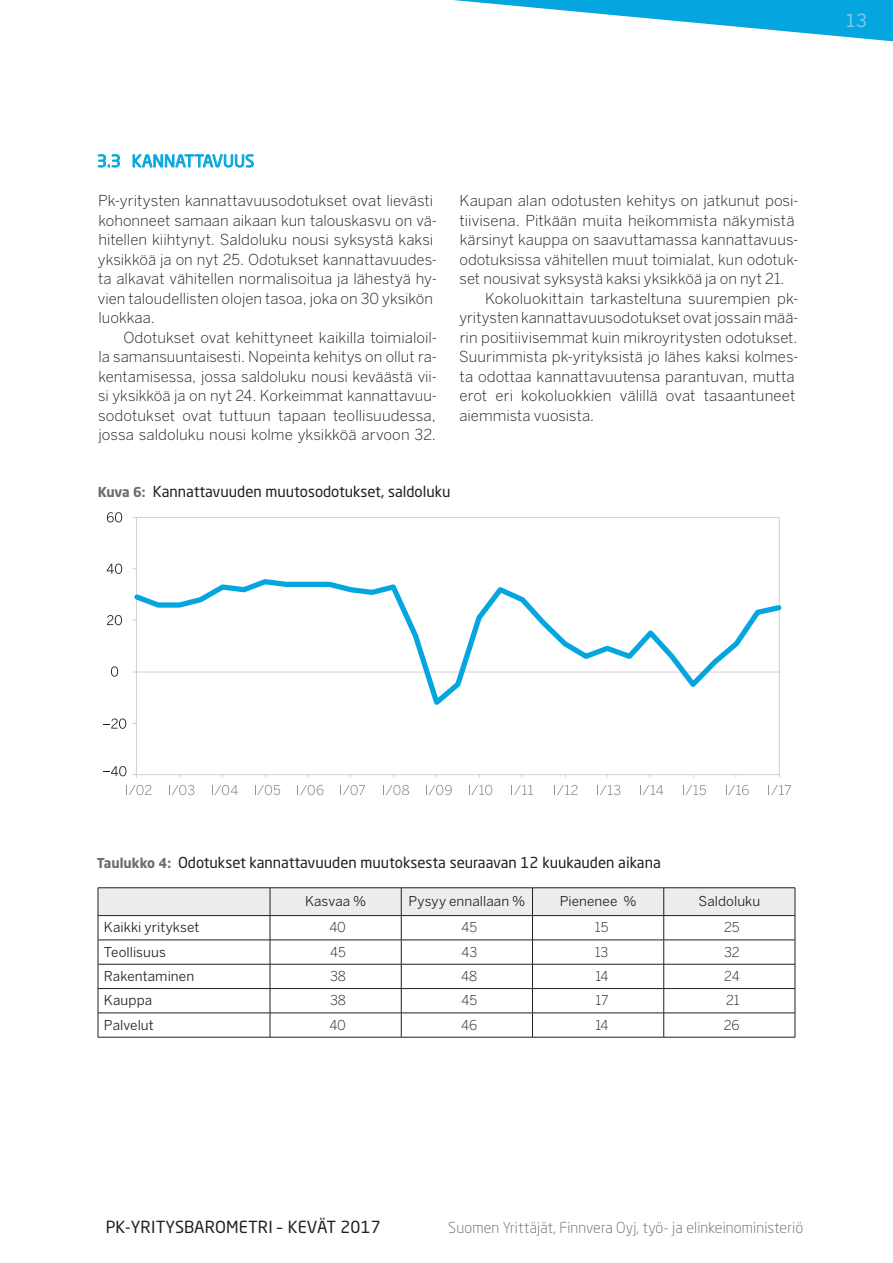
<style>
.page{position:relative;width:893px;height:1263px;background:#fff}
.page>*{position:absolute;margin:0;border:0;box-sizing:border-box;transform-origin:0 0}
.t1{font:18px "Benton Sans";color:#f2f3f4}
.t2{font:16.5px "Neo Sans Std";letter-spacing:.01em;color:#231f20}
.t3{font:16.5px "Neo Sans Std";letter-spacing:.01em;color:#05a6e0}
.t4{font:300 15px/19.5px "Benton Sans";color:#231f20}
.t5{font:15px "Neo Sans Std";color:#231f20}
.t6{font:300 15px "Neo Sans Std";letter-spacing:.01em;color:#636366}
.t7{font:13.5px "Benton Sans";letter-spacing:.005em;color:#231f20}
.t8{font:300 13.5px "Benton Sans";color:#231f20}
.s1{font-weight:700;font-size:13.5px;color:#6c6d70}
</style>
<div class="page">
<svg style="left:453px;top:0;width:440px;height:42px"></svg>
<svg style="left:98px;top:154px;width:22px;height:13px"></svg>
<svg style="left:133px;top:154px;width:121px;height:14px"></svg>
<hr style="left:98px;top:887px;width:172px;height:1px;background:#231f20">
<hr style="left:270px;top:887px;width:131px;height:1px;background:#231f20">
<hr style="left:401px;top:887px;width:131px;height:1px;background:#231f20">
<hr style="left:532px;top:887px;width:132px;height:1px;background:#231f20">
<hr style="left:664px;top:887px;width:131px;height:1px;background:#231f20">
<svg style="left:98px;top:888px;width:698px;height:149px"></svg>
<hr style="left:98px;top:1037px;width:172px;height:1px;background:#231f20">
<hr style="left:270px;top:1037px;width:131px;height:1px;background:#231f20">
<hr style="left:401px;top:1037px;width:131px;height:1px;background:#231f20">
<hr style="left:532px;top:1037px;width:132px;height:1px;background:#231f20">
<hr style="left:664px;top:1037px;width:131px;height:1px;background:#231f20">
<svg style="left:132px;top:517px;width:648px;height:261px"></svg>
<svg style="left:132px;top:576px;width:650px;height:135px"></svg>
<svg style="left:111px;top:666px;width:7px;height:11px"></svg>
<svg style="left:107px;top:615px;width:15px;height:10px"></svg>
<svg style="left:103px;top:718px;width:23px;height:11px"></svg>
<svg style="left:103px;top:766px;width:23px;height:10px"></svg>
<svg style="left:107px;top:564px;width:15px;height:10px"></svg>
<svg style="left:107px;top:512px;width:15px;height:10px"></svg>
<svg style="left:126px;top:785px;width:25px;height:10px"></svg>
<svg style="left:169px;top:785px;width:25px;height:10px"></svg>
<svg style="left:212px;top:785px;width:26px;height:10px"></svg>
<svg style="left:255px;top:785px;width:25px;height:10px"></svg>
<svg style="left:297px;top:785px;width:27px;height:10px"></svg>
<svg style="left:340px;top:785px;width:25px;height:10px"></svg>
<svg style="left:383px;top:785px;width:26px;height:10px"></svg>
<svg style="left:426px;top:785px;width:26px;height:10px"></svg>
<svg style="left:469px;top:785px;width:23px;height:10px"></svg>
<svg style="left:511px;top:785px;width:22px;height:10px"></svg>
<svg style="left:554px;top:785px;width:23px;height:10px"></svg>
<svg style="left:597px;top:785px;width:23px;height:10px"></svg>
<svg style="left:640px;top:785px;width:23px;height:10px"></svg>
<svg style="left:683px;top:785px;width:23px;height:10px"></svg>
<svg style="left:726px;top:785px;width:23px;height:10px"></svg>
<svg style="left:768px;top:785px;width:23px;height:10px"></svg>
<p class="t1" style="left:844px;top:10px;width:25px">13</p>
<p class="t3" style="left:97px;top:151px;width:159px">3.3 KANNATTAVUUS</p>
<p class="t4" style="left:98px;top:191px;width:341px">Pk-yritysten kannattavuusodotukset ovat lievästi kohonneet samaan aikaan kun talouskasvu on vä&shy;hitellen kiihtynyt. Saldoluku nousi syksystä kaksi yksikköä ja on nyt 25. Odotukset kannattavuudes&shy;ta alkavat vähitellen normalisoitua ja lähestyä hy&shy;vien taloudellisten olojen tasoa, joka on 30 yksikön luokkaa.</p>
<p class="t4" style="left:98px;top:327px;width:341px;text-align:justify;text-indent:25px">Odotukset ovat kehittyneet kaikilla toimialoil&shy;la samansuuntaisesti. Nopeinta kehitys on ollut ra&shy;kentamisessa, jossa saldoluku nousi keväästä vii&shy;si yksikköä ja on nyt 24. Korkeimmat kannattavuu&shy;sodotukset ovat tuttuun tapaan teollisuudessa, jossa saldoluku nousi kolme yksikköä arvoon 32.</p>
<p class="t4" style="left:460px;top:191px;width:341px">Kaupan alan odotusten kehitys on jatkunut posi-</p>
<p class="t4" style="left:460px;top:210px;width:336px">tiivisena. Pitkään muita heikommista näkymistä</p>
<p class="t4" style="left:460px;top:230px;width:340px">kärsinyt kauppa on saavuttamassa kannattavuus-</p>
<p class="t4" style="left:459px;top:249px;width:341px">odotuksissa vähitellen muut toimialat, kun odotuk-</p>
<p class="t4" style="left:459px;top:269px;width:326px">set nousivat syksystä kaksi yksikköä ja on nyt 21.</p>
<p class="t4" style="left:485px;top:288px;width:315px">Kokoluokittain tarkasteltuna suurempien pk-</p>
<p class="t4" style="left:459px;top:308px;width:341px">yritysten kannattavuusodotukset ovat jossain mää-</p>
<p class="t4" style="left:460px;top:327px;width:339px">rin positiivisemmat kuin mikroyritysten odotukset.</p>
<p class="t4" style="left:459px;top:347px;width:341px">Suurimmista pk-yrityksistä jo lähes kaksi kolmes-</p>
<p class="t4" style="left:460px;top:366px;width:336px">ta odottaa kannattavuutensa parantuvan, mutta</p>
<p class="t4" style="left:459px;top:386px;width:337px">erot eri kokoluokkien välillä ovat tasaantuneet</p>
<p class="t4" style="left:459px;top:405px;width:136px">aiemmista vuosista.</p>
<p class="t5" style="left:98px;top:483px;width:354px"><span class="s1">Kuva 6:</span> Kannattavuuden muutosodotukset, saldoluku</p>
<p class="t5" style="left:97px;top:853px;width:566px"><span class="s1">Taulukko 4:</span> Odotukset kannattavuuden muutoksesta seuraavan 12 kuukauden aikana</p>
<p class="t7" style="left:305px;top:893px;width:63px">Kasvaa %</p>
<p class="t7" style="left:408px;top:893px;width:118px">Pysyy ennallaan %</p>
<p class="t7" style="left:560px;top:893px;width:78px">Pienenee %</p>
<p class="t7" style="left:698px;top:893px;width:63px">Saldoluku</p>
<p class="t7" style="left:104px;top:919px;width:97px">Kaikki yritykset</p>
<p class="t8" style="left:329px;top:919px;width:18px">40</p>
<p class="t8" style="left:461px;top:919px;width:17px">45</p>
<p class="t8" style="left:595px;top:919px;width:15px">15</p>
<p class="t8" style="left:724px;top:919px;width:17px">25</p>
<p class="t7" style="left:104px;top:944px;width:63px">Teollisuus</p>
<p class="t8" style="left:330px;top:944px;width:17px">45</p>
<p class="t8" style="left:461px;top:944px;width:17px">43</p>
<p class="t8" style="left:595px;top:944px;width:15px">13</p>
<p class="t8" style="left:724px;top:944px;width:17px">32</p>
<p class="t7" style="left:104px;top:968px;width:92px">Rakentaminen</p>
<p class="t8" style="left:330px;top:968px;width:17px">38</p>
<p class="t8" style="left:461px;top:968px;width:18px">48</p>
<p class="t8" style="left:595px;top:968px;width:15px">14</p>
<p class="t8" style="left:724px;top:968px;width:17px">24</p>
<p class="t7" style="left:104px;top:992px;width:50px">Kauppa</p>
<p class="t8" style="left:330px;top:992px;width:17px">38</p>
<p class="t8" style="left:461px;top:992px;width:17px">45</p>
<p class="t8" style="left:595px;top:992px;width:14px">17</p>
<p class="t8" style="left:726px;top:992px;width:15px">21</p>
<p class="t7" style="left:104px;top:1017px;width:51px">Palvelut</p>
<p class="t8" style="left:329px;top:1017px;width:18px">40</p>
<p class="t8" style="left:461px;top:1017px;width:18px">46</p>
<p class="t8" style="left:595px;top:1017px;width:15px">14</p>
<p class="t8" style="left:724px;top:1017px;width:17px">26</p>
<p class="t2" style="left:106px;top:1216px;width:277px">PK-YRITYSBAROMETRI – KEVÄT 2017</p>
<p class="t6" style="left:448px;top:1218px;width:356px">Suomen Yrittäjät, Finnvera Oyj, työ- ja elinkeinoministeriö</p>
</div>
